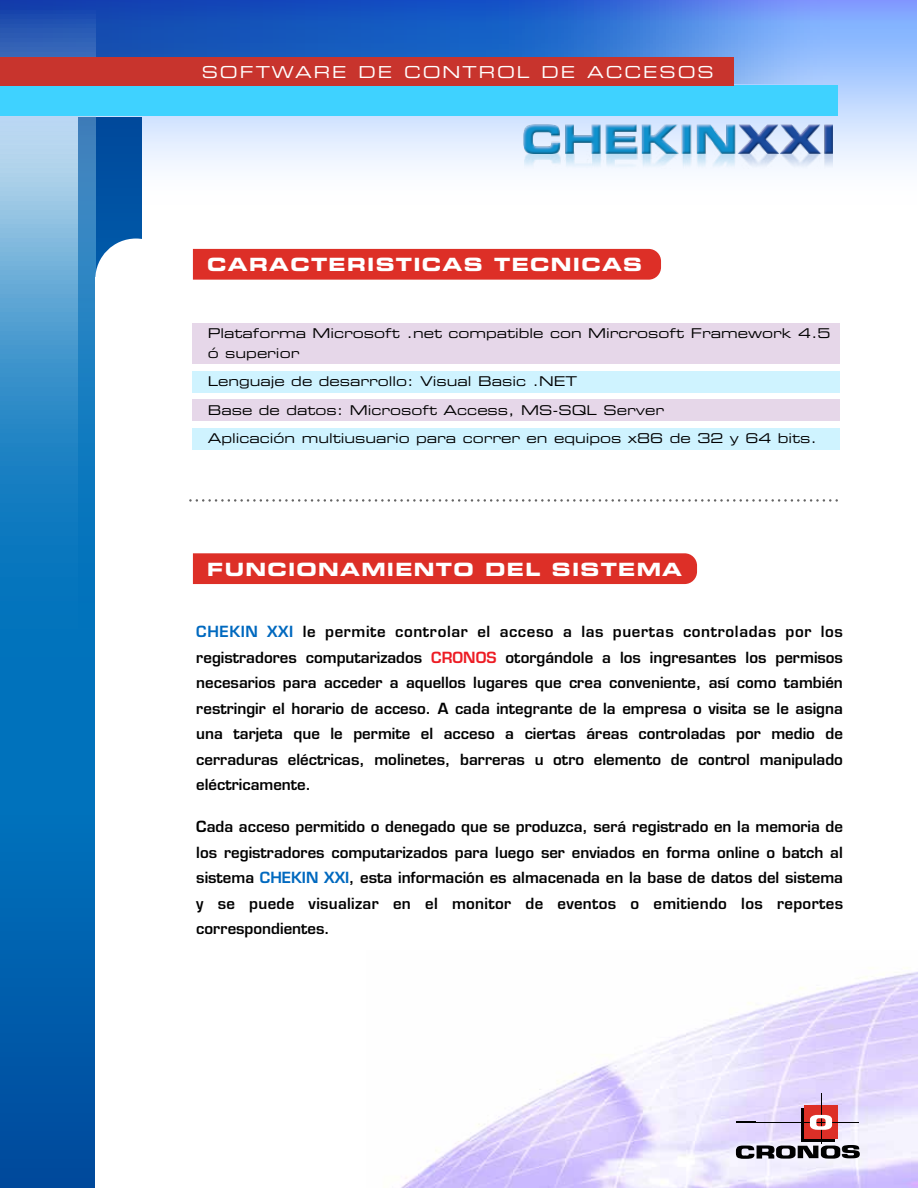
<style>
.page{position:relative;width:918px;height:1188px;background:#fff}
.page>*{position:absolute;margin:0;border:0;box-sizing:border-box;transform-origin:0 0}
.t1{font:18.3px "Eurostile Bold Extended Two";letter-spacing:.07em;color:#fff}
.t2{font:16.5px "Eurostile Extended Two";letter-spacing:.12em;color:#fff}
.t3{font:600 15px/25.5px "Eurostile";color:#000;text-align:justify}
.t4{font:13.5px/28.5px "Eurostile Extended Two";color:#000}
.s1{color:#0069bf}
.s2{color:#ed1c24}
</style>
<div class="page">
<div style="left:193px;top:249px;width:468px;height:31px;background:#dd2f27"></div>
<div style="left:193px;top:553px;width:504px;height:31px;background:#dd2f27"></div>
<div style="left:0;top:0;width:916px;height:205px;background:linear-gradient(to bottom,#74a4ff,#fff)"></div>
<svg style="left:96px;top:0;width:740px;height:84px;background:#3570cf"></svg>
<div style="left:78px;top:117px;width:64px;height:1071px;background:#0050a1"></div>
<svg style="left:0;top:0;width:96px;height:1188px;background:#207abd"></svg>
<div style="left:0;top:85px;width:837px;height:31px;background:#3fd2ff"></div>
<div style="left:0;top:57px;width:734px;height:28px;background:#c8342d"></div>
<div style="left:95px;top:277px;width:59px;height:911px;background:#fff"></div>
<svg style="left:189px;top:499px;width:649px;height:3px"></svg>
<div style="left:95px;top:239px;width:82px;height:81px;background:#fff;border-radius:50%"></div>
<img style="left:523px;top:123px;width:310px;height:47px">
<div style="left:193px;top:324px;width:647px;height:40px;background:#e6d7e9"></div>
<div style="left:193px;top:371px;width:647px;height:22px;background:#cff3ff"></div>
<div style="left:193px;top:399px;width:647px;height:22px;background:#e6d7e9"></div>
<div style="left:193px;top:428px;width:647px;height:22px;background:#cff3ff"></div>
<img style="left:401px;top:971px;width:517px;height:217px">
<div style="left:802px;top:1108px;width:33px;height:34px;background:#000"></div>
<div style="left:804px;top:1106px;width:34px;height:33px;background:#dd2f27"></div>
<svg style="left:736px;top:1121px;width:19px;height:1px"></svg>
<hr style="left:736px;top:1122px;width:123px;height:1px;background:#000">
<hr style="left:821px;top:1093px;width:1px;height:50px;background:#000">
<svg style="left:810px;top:1115px;width:22px;height:15px"></svg>
<img style="left:801px;top:1142px;width:15px;height:21px">
<img style="left:837px;top:1140px;width:27px;height:23px">
<img style="left:759px;top:1142px;width:13px;height:21px">
<img style="left:731px;top:1142px;width:28px;height:21px">
<img style="left:772px;top:1142px;width:29px;height:21px">
<img style="left:816px;top:1142px;width:28px;height:21px">
<svg style="left:736px;top:1145px;width:124px;height:14px"></svg>
<p class="t2" style="left:202px;top:61px;width:514px">SOFTWARE DE CONTROL DE ACCESOS</p>
<p class="t1" style="left:207px;top:252px;width:436px">CARACTERISTICAS TECNICAS</p>
<p class="t4" style="left:208px;top:323px;width:624px;line-height:19.5px">Plataforma Microsoft .net compatible con Mircrosoft Framework 4.5 ó superior</p>
<p class="t4" style="left:208px;top:367px;width:611px">Lenguaje de desarrollo: Visual Basic .NET<br>Base de datos: Microsoft Access, MS-SQL Server<br>Aplicación multiusuario para correr en equipos x86 de 32 y 64 bits.</p>
<p class="t1" style="left:207px;top:556px;width:476px">FUNCIONAMIENTO DEL SISTEMA</p>
<p class="t3" style="left:196px;top:619px;width:648px"><span class="s1">CHEKIN XXI</span> le permite controlar el acceso a las puertas controladas por los registradores computarizados <span class="s2">CRONOS</span> otorgándole a los ingresantes los permisos necesarios para acceder a aquellos lugares que crea conveniente, así como también restringir el horario de acceso. A cada integrante de la empresa o visita se le asigna una tarjeta que le permite el acceso a ciertas áreas controladas por medio de cerraduras eléctricas, molinetes, barreras u otro elemento de control manipulado eléctricamente.</p>
<p class="t3" style="left:196px;top:814px;width:648px">Cada acceso permitido o denegado que se produzca, será registrado en la memoria de los registradores computarizados para luego ser enviados en forma online o batch al sistema <span class="s1">CHEKIN XXI</span>, esta información es almacenada en la base de datos del sistema y se puede visualizar en el monitor de eventos o emitiendo los reportes correspondientes.</p>
</div>
